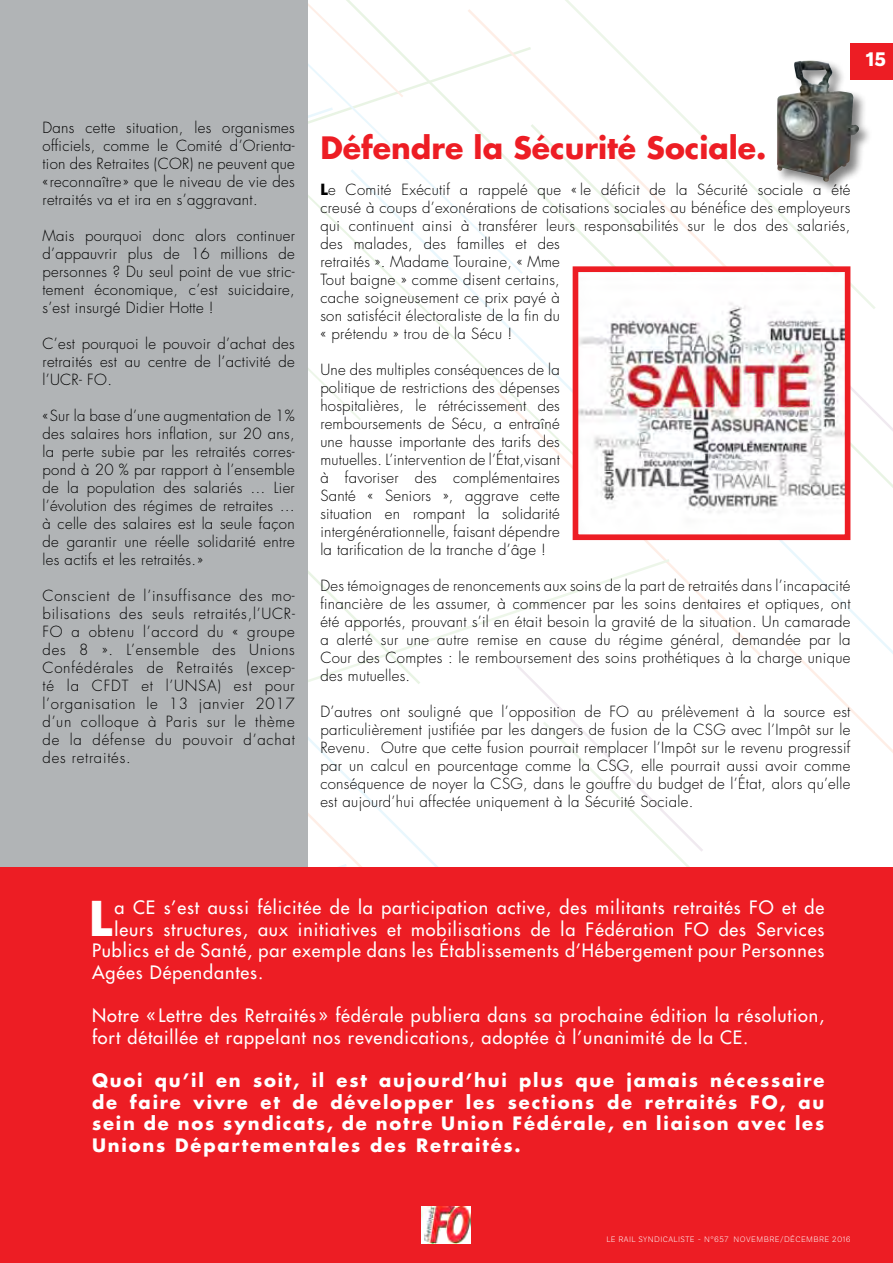
<style>
.page{position:relative;width:893px;height:1263px;background:#fff}
.page>*{position:absolute;margin:0;border:0;box-sizing:border-box;transform-origin:0 0}
.t1{font:700 46.65px "Futura";color:#fff}
.t2{font:700 30px "Futura";color:#ed1d24}
.t3{font:700 21px "Plan Grotesque Std";color:#fff}
.t4{font:18px/21.6px "Futura";letter-spacing:.05em;color:#fff}
.t5{font:700 18px/21.6px "Futura";letter-spacing:.1em;color:#fff;text-align:justify}
.t6{font:300 15px/18px "Futura";letter-spacing:.02em;color:#000;text-align:justify}
.t7{font:300 8.55px "Plan Grotesque Std";letter-spacing:.05em;color:#fff}
.s1{font-weight:700}
</style>
<div class="page">
<svg style="left:850px;top:312px;width:21px;height:95px"></svg>
<svg style="left:478px;top:566px;width:169px;height:140px"></svg>
<svg style="left:543px;top:719px;width:160px;height:148px"></svg>
<svg style="left:552px;top:0;width:323px;height:312px"></svg>
<svg style="left:647px;top:407px;width:246px;height:345px"></svg>
<svg style="left:308px;top:571px;width:170px;height:296px"></svg>
<svg style="left:348px;top:167px;width:346px;height:345px"></svg>
<svg style="left:308px;top:3px;width:217px;height:273px"></svg>
<div style="left:0;top:0;width:308px;height:876px;background:#b1b4b6"></div>
<div style="left:0;top:867px;width:893px;height:396px;background:#ed1d24"></div>
<img style="left:422px;top:1206px;width:49px;height:37px">
<div style="left:850px;top:43px;width:43px;height:37px;background:#ed1d24"></div>
<div style="left:775px;top:59px;width:97px;height:136px;background:#000;opacity:.5"></div>
<img style="left:776px;top:60px;width:83px;height:122px">
<img style="left:580px;top:273px;width:263px;height:260px">
<div style="left:573px;top:266px;width:277px;height:274px;border:6px solid #ed1d24"></div>
<p class="t6" style="left:43px;top:118px;width:254px">Dans cette situation, les organismes officiels, comme le Comité d’Orienta&shy;tion des Retraites (COR) ne peuvent que «reconnaître» que le niveau de vie des retraités va et ira en s’aggravant.</p>
<p class="t6" style="left:43px;top:226px;width:254px">Mais pourquoi donc alors continuer d’appauvrir plus de 16 millions de personnes ? Du seul point de vue stric&shy;tement économique, c’est suicidaire, s’est insurgé Didier Hotte !</p>
<p class="t6" style="left:43px;top:334px;width:254px">C’est pourquoi le pouvoir d’achat des retraités est au centre de l’activité de l’UCR- FO.</p>
<p class="t6" style="left:43px;top:406px;width:254px">«Sur la base d’une augmentation de 1% des salaires hors inflation, sur 20 ans, la perte subie par les retraités corres&shy;pond à 20 % par rapport à l’ensemble de la population des salariés … Lier l’évolution des régimes de retraites … à celle des salaires est la seule façon de garantir une réelle solidarité entre les actifs et les retraités.»</p>
<p class="t6" style="left:43px;top:586px;width:254px">Conscient de l’insuffisance des mo&shy;bilisations des seuls retraités,l’UCR-FO a obtenu l’accord du « groupe des 8 ». L’ensemble des Unions Confédérales de Retraités (excep&shy;té la CFDT et l’UNSA) est pour l’organisation le 13 janvier 2017 d’un colloque à Paris sur le thème de la défense du pouvoir d’achat des retraités.</p>
<p class="t3" style="left:866px;top:47px;width:22px">15</p>
<p class="t2" style="left:320px;top:126px;width:448px">Défendre la Sécurité Sociale.</p>
<p class="t6" style="left:320px;top:180px;width:532px;text-align:left"><span class="s1">L</span>e Comité Exécutif a rappelé que « le déficit de la Sécurité sociale a été creusé à coups d’exonérations de cotisations sociales au bénéfice des employeurs qui continuent ainsi à transférer leurs responsabilités sur le dos des salariés, des malades, des familles et des<br>retraités ». Madame Touraine, « Mme<br>Tout baigne » comme disent certains,<br>cache soigneusement ce prix payé à<br>son satisfécit électoraliste de la fin du<br>« prétendu » trou de la Sécu !</p>
<p class="t6" style="left:320px;top:360px;width:241px">Une des multiples conséquences de la politique de restrictions des dépenses hospitalières, le rétrécissement des remboursements de Sécu, a entraîné une hausse importante des tarifs des mutuelles. L’intervention de l’État,visant à favoriser des complémentaires Santé « Seniors », aggrave cette situation en rompant la solidarité intergénérationnelle, faisant dépendre la tarification de la tranche d’âge !</p>
<p class="t6" style="left:320px;top:576px;width:532px">Des témoignages de renoncements aux soins de la part de retraités dans l’incapacité financière de les assumer, à commencer par les soins dentaires et optiques, ont été apportés, prouvant s’il en était besoin la gravité de la situation. Un camarade a alerté sur une autre remise en cause du régime général, demandée par la Cour des Comptes : le remboursement des soins prothétiques à la charge unique des mutuelles.</p>
<p class="t6" style="left:320px;top:702px;width:532px">D’autres ont souligné que l’opposition de FO au prélèvement à la source est particulièrement justifiée par les dangers de fusion de la CSG avec l’Impôt sur le Revenu. Outre que cette fusion pourrait remplacer l’Impôt sur le revenu progressif par un calcul en pourcentage comme la CSG, elle pourrait aussi avoir comme conséquence de noyer la CSG, dans le gouffre du budget de l’État, alors qu’elle est aujourd’hui affectée uniquement à la Sécurité Sociale.</p>
<p class="t1" style="left:89px;top:886px;width:25px">L</p>
<p class="t4" style="left:114px;top:896px;width:711px">a CE s’est aussi félicitée de la participation active, des militants retraités FO et de</p>
<p class="t4" style="left:114px;top:918px;width:711px">leurs structures, aux initiatives et mobilisations de la Fédération FO des Services</p>
<p class="t4" style="left:92px;top:940px;width:734px">Publics et de Santé, par exemple dans les Établissements d’Hébergement pour Personnes</p>
<p class="t4" style="left:92px;top:961px;width:173px">Agées Dépendantes.</p>
<p class="t4" style="left:92px;top:1004px;width:734px">Notre «Lettre des Retraités» fédérale publiera dans sa prochaine édition la résolution, fort détaillée et rappelant nos revendications, adoptée à l’unanimité de la CE.</p>
<p class="t5" style="left:92px;top:1069px;width:734px">Quoi qu’il en soit, il est aujourd’hui plus que jamais nécessaire de faire vivre et de développer les sections de retraités FO, au sein de nos syndicats, de notre Union Fédérale, en liaison avec les Unions Départementales des Retraités.</p>
<p class="t7" style="left:606px;top:1234px;width:246px">LE RAIL SYNDICALISTE - N°657 NOVE MBRE/DÉCEM BRE 2016</p>
</div>
